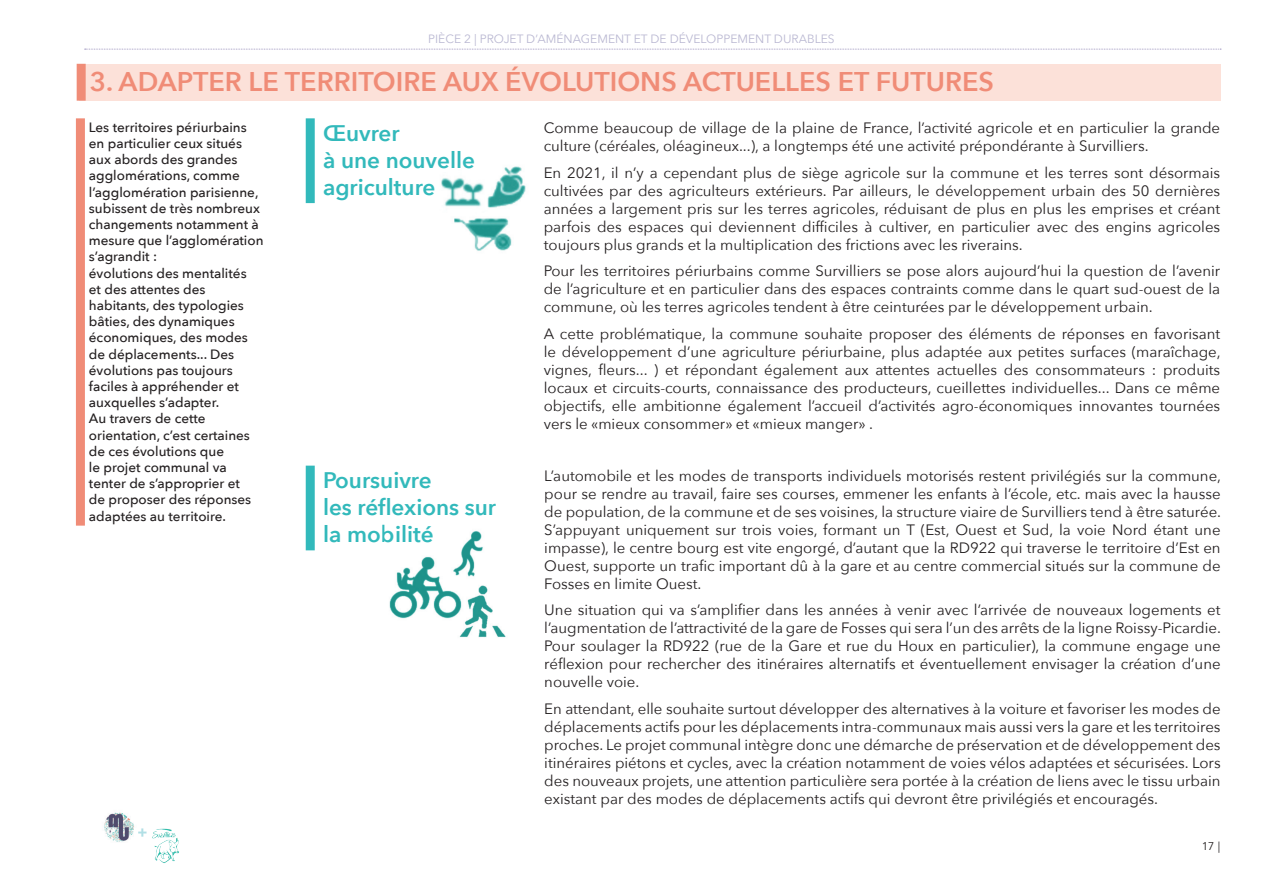
<style>
.page{position:relative;width:1263px;height:893px;background:#fff}
.page>*{position:absolute;margin:0;border:0;box-sizing:border-box;transform-origin:0 0}
.t1{font:600 27px "Avenir Next";color:#f08c77}
.t2{font:600 22.5px/27px "Avenir Next";color:#32b9bb}
.t3{font:15px/18px "Avenir Next";color:#231f20;text-align:justify}
.t4{font:700 15px "Avenir Next";color:#b1dfe5}
.t5{font:500 13.5px/16.2px "Avenir Next";color:#231f20}
.t6{font:12px "Avenir Next";color:#bab8d2}
.t7{font:11.25px "Avenir Next";color:#231f20}
</style>
<div class="page">
<img style="left:104px;top:812px;width:30px;height:30px">
<img style="left:152px;top:828px;width:27px;height:35px">
<svg style="left:85px;top:49px;width:1136px;height:1px"></svg>
<div style="left:79px;top:64px;width:1142px;height:37px;background:#fce1d9"></div>
<div style="left:77px;top:64px;width:9px;height:37px;background:#f08c77"></div>
<div style="left:76px;top:118px;width:9px;height:408px;background:#f08c77"></div>
<div style="left:306px;top:118px;width:9px;height:85px;background:#32b9bb"></div>
<div style="left:306px;top:466px;width:9px;height:84px;background:#32b9bb"></div>
<img style="left:441px;top:166px;width:85px;height:85px">
<img style="left:389px;top:531px;width:117px;height:107px">
<p class="t6" style="left:428px;top:28px;width:408px">PIÈCE 2 | PROJET D’AMÉNAGEMENT ET DE DÉVELOPPEMENT DURABLES</p>
<h1 class="t1" style="left:90px;top:58px;width:906px">3. ADAPTER LE TERRITOIRE AUX ÉVOLUTIONS ACTUELLES ET FUTURES</h1>
<p class="t3" style="left:544px;top:118px;width:678px">Comme beaucoup de village de la plaine de France, l’activité agricole et en particulier la grande culture (céréales, oléagineux...), a longtemps été une activité prépondérante à Survilliers.</p>
<p class="t3" style="left:544px;top:163px;width:678px">En 2021, il n’y a cependant plus de siège agricole sur la commune et les terres sont désormais cultivées par des agriculteurs extérieurs. Par ailleurs, le développement urbain des 50 dernières années a largement pris sur les terres agricoles, réduisant de plus en plus les emprises et créant parfois des espaces qui deviennent difficiles à cultiver, en particulier avec des engins agricoles toujours plus grands et la multiplication des frictions avec les riverains.</p>
<p class="t3" style="left:544px;top:261px;width:678px">Pour les territoires périurbains comme Survilliers se pose alors aujourd’hui la question de l’avenir de l’agriculture et en particulier dans des espaces contraints comme dans le quart sud-ouest de la commune, où les terres agricoles tendent à être ceinturées par le développement urbain.</p>
<p class="t3" style="left:544px;top:324px;width:678px">A cette problématique, la commune souhaite proposer des éléments de réponses en favorisant le développement d’une agriculture périurbaine, plus adaptée aux petites surfaces (maraîchage, vignes, fleurs... ) et répondant également aux attentes actuelles des consommateurs : produits locaux et circuits-courts, connaissance des producteurs, cueillettes individuelles... Dans ce même objectifs, elle ambitionne également l’accueil d’activités agro-économiques innovantes tournées vers le «mieux consommer» et «mieux manger» .</p>
<p class="t5" style="left:89px;top:119px;width:176px">Les territoires périurbains en particulier ceux situés aux abords des grandes agglomérations, comme l’agglomération parisienne, subissent de très nombreux changements notamment à mesure que l’agglomération s’agrandit :<br>évolutions des mentalités<br>et des attentes des habitants, des typologies bâties, des dynamiques économiques, des modes de déplacements... Des évolutions pas toujours faciles à appréhender et auxquelles s’adapter.<br>Au travers de cette orientation, c’est certaines de ces évolutions que<br>le projet communal va tenter de s’approprier et<br>de proposer des réponses adaptées au territoire.</p>
<h2 class="t2" style="left:323px;top:119px;width:154px">Œuvrer<br>à une nouvelle agriculture</h2>
<p class="t3" style="left:544px;top:466px;width:678px">L’automobile et les modes de transports individuels motorisés restent privilégiés sur la commune, pour se rendre au travail, faire ses courses, emmener les enfants à l’école, etc. mais avec la hausse de population, de la commune et de ses voisines, la structure viaire de Survilliers tend à être saturée.<br>S’appuyant uniquement sur trois voies, formant un T (Est, Ouest et Sud, la voie Nord étant une impasse), le centre bourg est vite engorgé, d’autant que la RD922 qui traverse le territoire d’Est en Ouest, supporte un trafic important dû à la gare et au centre commercial situés sur la commune de Fosses en limite Ouest.</p>
<p class="t3" style="left:544px;top:600px;width:678px">Une situation qui va s’amplifier dans les années à venir avec l’arrivée de nouveaux logements et l’augmentation de l’attractivité de la gare de Fosses qui sera l’un des arrêts de la ligne Roissy-Picardie.<br>Pour soulager la RD922 (rue de la Gare et rue du Houx en particulier), la commune engage une réflexion pour rechercher des itinéraires alternatifs et éventuellement envisager la création d’une nouvelle voie.</p>
<p class="t3" style="left:544px;top:699px;width:678px">En attendant, elle souhaite surtout développer des alternatives à la voiture et favoriser les modes de déplacements actifs pour les déplacements intra-communaux mais aussi vers la gare et les territoires proches. Le projet communal intègre donc une démarche de préservation et de développement des itinéraires piétons et cycles, avec la création notamment de voies vélos adaptées et sécurisées. Lors des nouveaux projets, une attention particulière sera portée à la création de liens avec le tissu urbain existant par des modes de déplacements actifs qui devront être privilégiés et encouragés.</p>
<h2 class="t2" style="left:323px;top:466px;width:175px">Poursuivre<br>les réflexions sur la mobilité</h2>
<p class="t4" style="left:137px;top:819px;width:11px">+</p>
<p class="t7" style="left:1202px;top:837px;width:20px">17 |</p>
</div>
